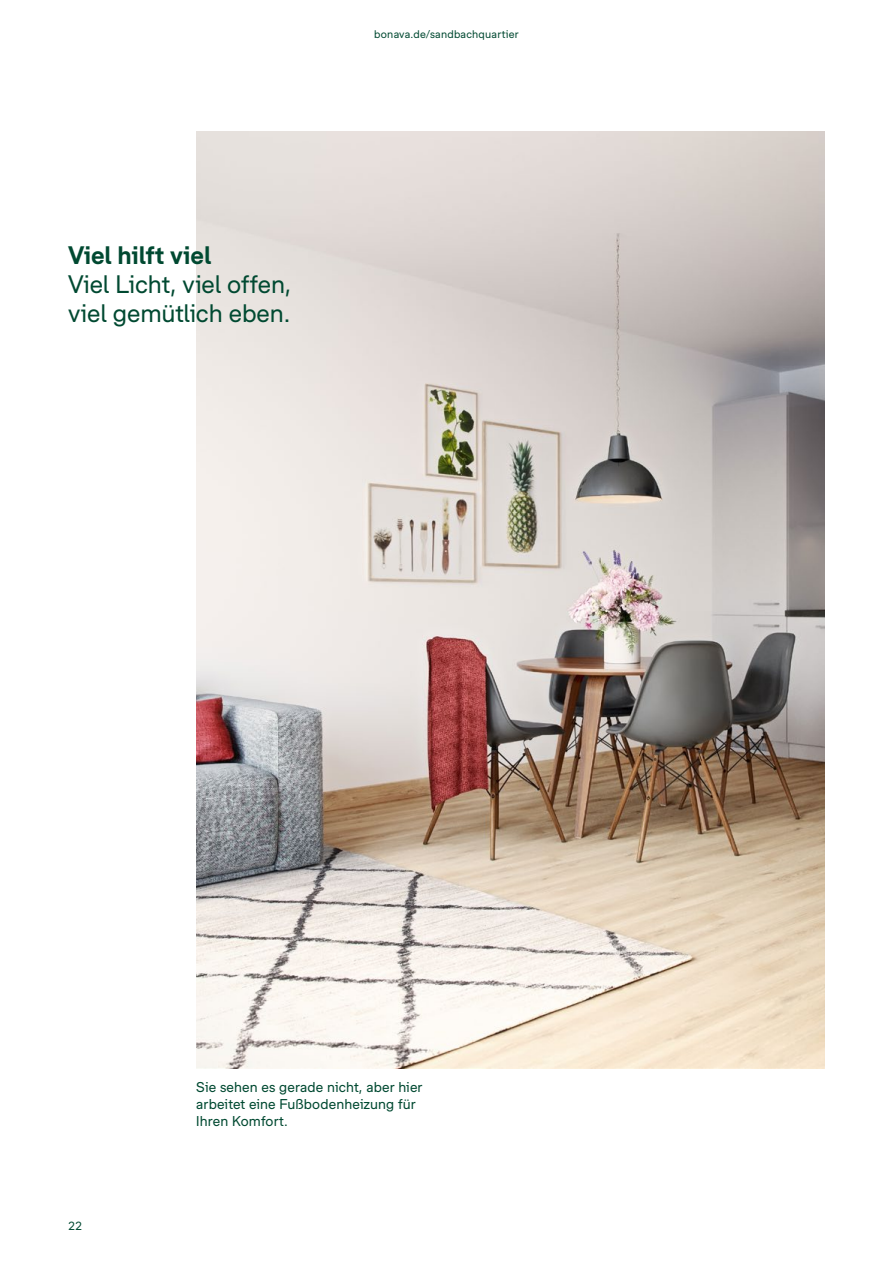
<style>
.page{position:relative;width:893px;height:1263px;background:#fff}
.page>*{position:absolute;margin:0;border:0;box-sizing:border-box;transform-origin:0 0}
.t1{font:24px/28.8px "Bonava Sans";letter-spacing:-.005em;color:#004931}
.t2{font:700 24px "Bonava Sans";color:#004931}
.t3{font:13.5px/17.2px "Bonava Sans";letter-spacing:.01em;color:#004931}
.t4{font:11.25px "Bonava Sans";color:#004931}
.t5{font:10.5px "Bonava Sans";letter-spacing:.02em;color:#004931}
</style>
<div class="page">
<img style="left:196px;top:131px;width:629px;height:937px">
<h1 class="t2" style="left:68px;top:241px;width:145px">Viel hilft viel</h1>
<h1 class="t1" style="left:68px;top:269px;width:225px">Viel Licht, viel offen, viel gemütlich eben.</h1>
<p class="t5" style="left:374px;top:28px;width:146px">bonava.de/sandbachquartier</p>
<p class="t4" style="left:68px;top:1219px;width:16px">22</p>
<p class="t3" style="left:196px;top:1078px;width:228px">Sie sehen es gerade nicht, aber hier arbeitet eine Fußbodenheizung für<br>Ihren Komfort.</p>
</div>
